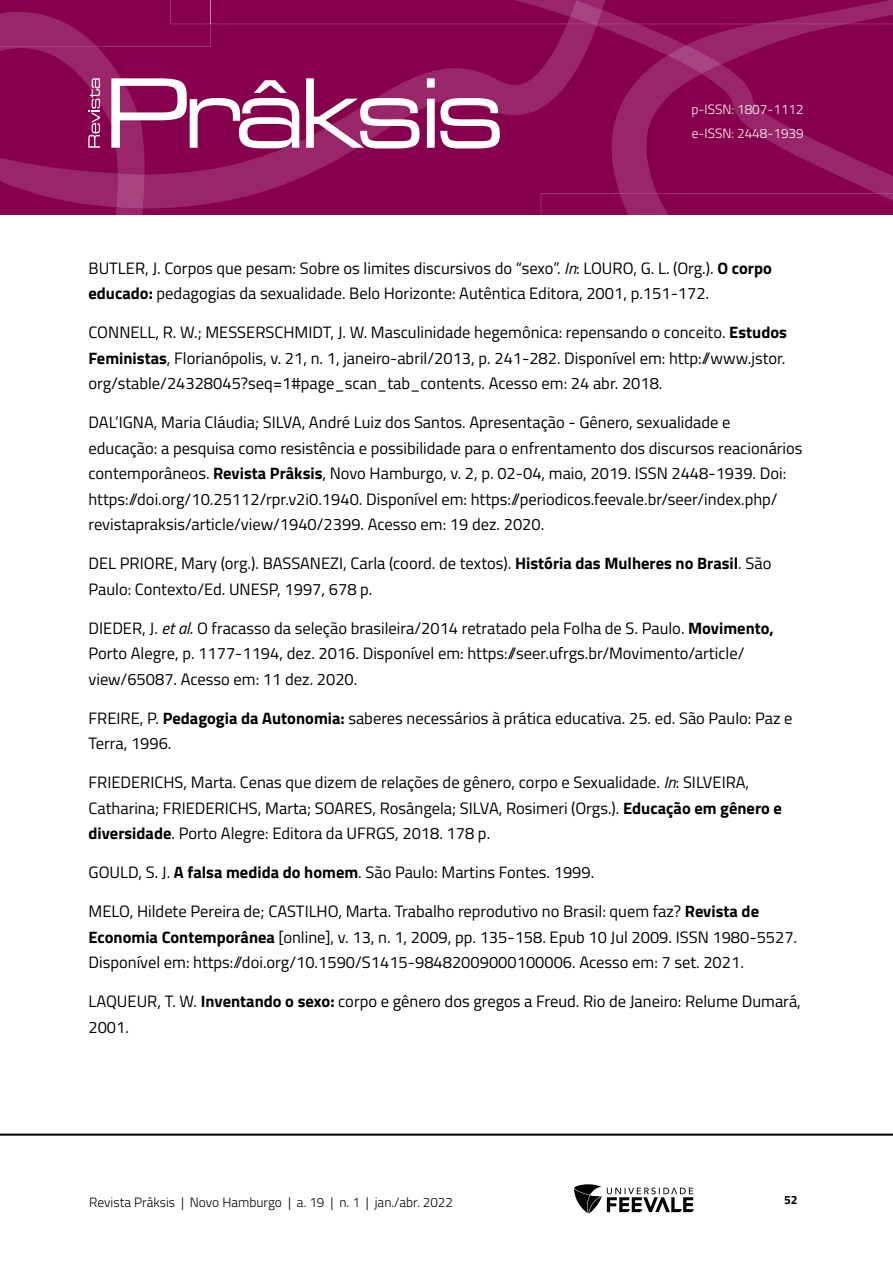
<style>
.page{position:relative;width:893px;height:1263px;background:#fff}
.page>*{position:absolute;margin:0;border:0;box-sizing:border-box;transform-origin:0 0}
.Referências{font:16.5px/25.5px "Titillium Web";color:#000}
.t1{font:300 13.5px "Titillium Web";color:#000}
.t2{font:300 13.5px/24px "Titillium Web";color:#fff}
.t3{font:700 12px "Titillium Web";color:#000}
.s1{font-style:italic}
.s2{font-weight:700}
</style>
<div class="page">
<hr style="left:0;top:1133px;width:893px;height:3px;background:#000">
<svg style="left:574px;top:1184px;width:120px;height:29px"></svg>
<svg style="left:0;top:0;width:893px;height:215px;background:#8f1259"></svg>
<p class="t2" style="left:691px;top:97px;width:114px">p-ISSN: 1807-1112 e-ISSN: 2448-1939</p>
<p class="Referências" style="left:88px;top:254px;width:685px">BUTLER, J. Corpos que pesam: Sobre os limites discursivos do “sexo”. <span class="s1">In</span>: LOURO, G. L. (Org.). <span class="s2">O corpo educado:</span> pedagogias da sexualidade. Belo Horizonte: Autêntica Editora, 2001, p.151-172.</p>
<p class="Referências" style="left:88px;top:319px;width:700px;text-align:justify">CONNELL, R. W.; MESSERSCHMIDT, J. W. Masculinidade hegemônica: repensando o conceito. <span class="s2">Estudos Feministas</span>, Florianópolis, v. 21, n. 1, janeiro-abril/2013, p. 241-282. Disponível em: http://www.jstor. org/stable/24328045?seq=1#page_scan_tab_contents. Acesso em: 24 abr. 2018.</p>
<p class="Referências" style="left:88px;top:409px;width:716px">DAL’IGNA, Maria Cláudia; SILVA, André Luiz dos Santos. Apresentação - Gênero, sexualidade e educação: a pesquisa como resistência e possibilidade para o enfrentamento dos discursos reacionários contemporâneos. <span class="s2">Revista Prâksis</span>, Novo Hamburgo, v. 2, p. 02-04, maio, 2019. ISSN 2448-1939. Doi: https://doi.org/10.25112/rpr.v2i0.1940. Disponível em: https://periodicos.feevale.br/seer/index.php/ revistapraksis/article/view/1940/2399. Acesso em: 19 dez. 2020.</p>
<p class="Referências" style="left:88px;top:550px;width:684px">DEL PRIORE, Mary (org.). BASSANEZI, Carla (coord. de textos). <span class="s2">História das Mulheres no Brasil</span>. São<br>Paulo: Contexto/Ed. UNESP, 1997, 678 p.</p>
<p class="Referências" style="left:88px;top:614px;width:687px">DIEDER, J. <span class="s1">et al</span>. O fracasso da seleção brasileira/2014 retratado pela Folha de S. Paulo. <span class="s2">Movimento,<br></span>Porto Alegre, p. 1177-1194, dez. 2016. Disponível em: https://seer.ufrgs.br/Movimento/article/ view/65087. Acesso em: 11 dez. 2020.</p>
<p class="Referências" style="left:88px;top:704px;width:705px">FREIRE, P. <span class="s2">Pedagogia da Autonomia:</span> saberes necessários à prática educativa. 25. ed. São Paulo: Paz e<br>Terra, 1996.</p>
<p class="Referências" style="left:88px;top:769px;width:695px">FRIEDERICHS, Marta. Cenas que dizem de relações de gênero, corpo e Sexualidade. <span class="s1">In</span>: SILVEIRA,<br>Catharina; FRIEDERICHS, Marta; SOARES, Rosângela; SILVA, Rosimeri (Orgs.). <span class="s2">Educação em gênero e diversidade</span>. Porto Alegre: Editora da UFRGS, 2018. 178 p.</p>
<p class="Referências" style="left:88px;top:859px;width:507px">GOULD, S. J. <span class="s2">A falsa medida do homem</span>. São Paulo: Martins Fontes. 1999.</p>
<p class="Referências" style="left:88px;top:898px;width:710px">MELO, Hildete Pereira de; CASTILHO, Marta. Trabalho reprodutivo no Brasil: quem faz? <span class="s2">Revista de<br>Economia Contemporânea</span> [online], v. 13, n. 1, 2009, pp. 135-158. Epub 10 Jul 2009. ISSN 1980-5527.<br>Disponível em: https://doi.org/10.1590/S1415-98482009000100006. Acesso em: 7 set. 2021.</p>
<p class="Referências" style="left:88px;top:988px;width:714px">LAQUEUR, T. W. <span class="s2">Inventando o sexo:</span> corpo e gênero dos gregos a Freud. Rio de Janeiro: Relume Dumará,<br>2001.</p>
<p class="t1" style="left:89px;top:1192px;width:365px">Revista Prâksis | Novo Hamburgo | a. 19 | n. 1 | jan./abr. 2022</p>
<p class="t3" style="left:784px;top:1190px;width:15px">52</p>
</div>
